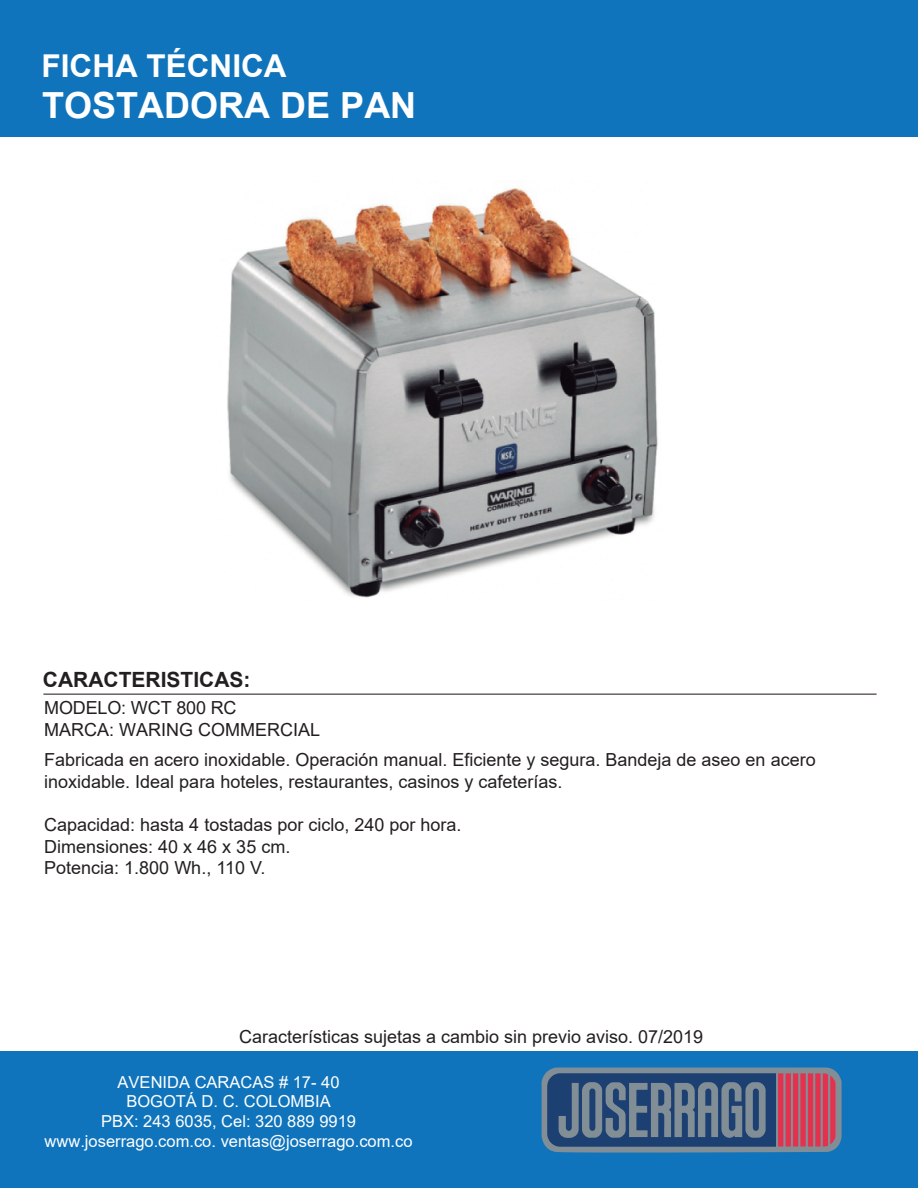
<style>
.page{position:relative;width:918px;height:1188px;background:#fff}
.page>*{position:absolute;margin:0;border:0;box-sizing:border-box;transform-origin:0 0}
.t1{font:700 36px "Arial";color:#fff}
.t2{font:700 31.5px "Arial";color:#fff}
.t3{font:700 21px "Arial";color:#231f20}
.t4{font:18px/21.6px "Arial";color:#231f20}
.t5{font:16.5px/19.8px "Arial";color:#fff;text-align:center}
</style>
<div class="page">
<div style="left:0;top:1052px;width:918px;height:136px;background:#1074bc"></div>
<div style="left:0;top:0;width:918px;height:136px;background:#1074bc"></div>
<svg style="left:542px;top:1068px;width:300px;height:85px;background:#676580"></svg>
<hr style="left:43px;top:694px;width:834px;height:1px;background:#1e1013">
<img style="left:227px;top:188px;width:431px;height:410px">
<h2 class="t2" style="left:42px;top:43px;width:246px">FICHA TÉCNICA</h2>
<h1 class="t1" style="left:42px;top:80px;width:376px">TOSTADORA DE PAN</h1>
<p class="t3" style="left:43px;top:664px;width:209px">CARACTERISTICAS:</p>
<p class="t4" style="left:44px;top:697px;width:277px">MODELO: WCT 800 RC<br>MARCA: WARING COMMERCIAL</p>
<p class="t4" style="left:44px;top:749px;width:773px">Fabricada en acero inoxidable. Operación manual. Eficiente y segura. Bandeja de aseo en acero inoxidable. Ideal para hoteles, restaurantes, casinos y cafeterías.</p>
<p class="t4" style="left:44px;top:814px;width:419px">Capacidad: hasta 4 tostadas por ciclo, 240 por hora.<br>Dimensiones: 40 x 46 x 35 cm.<br>Potencia: 1.800 Wh., 110 V.</p>
<p class="t4" style="left:239px;top:1026px;width:466px">Características sujetas a cambio sin previo aviso. 07/2019</p>
<p class="t5" style="left:45px;top:1072px;width:369px">AVENIDA CARACAS # 17- 40<br>BOGOTÁ D. C. COLOMBIA<br>PBX: 243 6035, Cel: 320 889 9919 www.joserrago.com.co. ventas@joserrago.com.co</p>
</div>
